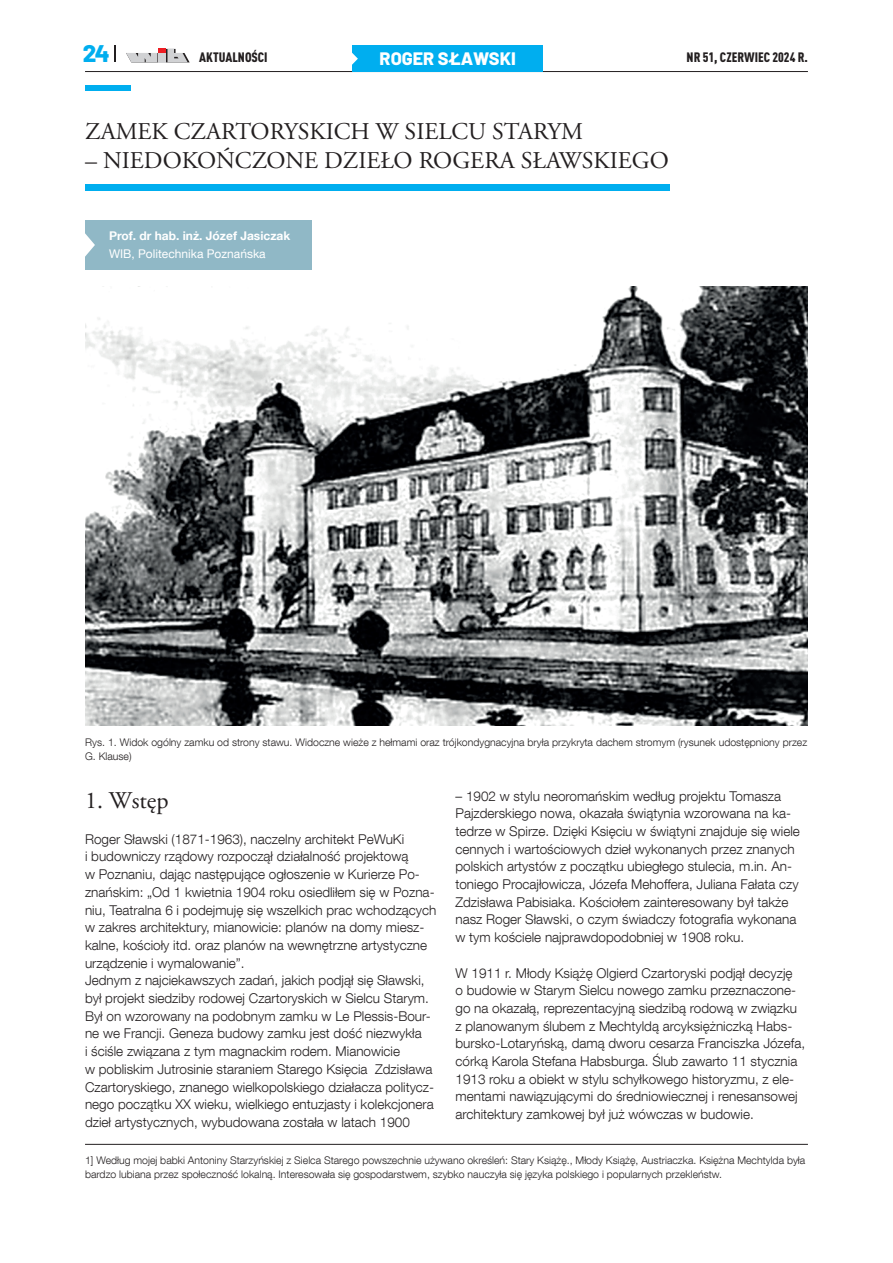
<style>
.page{position:relative;width:893px;height:1263px;background:#fff}
.page>*{position:absolute;margin:0;border:0;box-sizing:border-box;transform-origin:0 0}
.t1{font:24px "Adobe Garamond Pro";color:#231f20}
.t2{font:800 24px "Barlow";color:#00aeef}
.t3{font:800 18px "Barlow";color:#fff}
.t4{font:300 13.5px/17.7px "Helvetica Neue LT Com";color:#231f20}
.t5{font:900 condensed 13.5px "DIN Pro";color:#231f20}
.t6{font:700 12px "Helvetica Neue LT Com";color:#fff}
.t7{font:12px "Helvetica Neue LT Com";color:#fff}
.t8{font:300 10.5px/13.5px "Helvetica Neue LT Com";color:#231f20}
</style>
<div class="page">
<svg style="left:126px;top:49px;width:64px;height:13px"></svg>
<svg style="left:114px;top:45px;width:1px;height:17px"></svg>
<hr style="left:85px;top:71px;width:723px;height:1px;background:#231f20">
<div style="left:352px;top:45px;width:191px;height:27px;background:#00aeef"></div>
<svg style="left:352px;top:52px;width:6px;height:13px"></svg>
<div style="left:85px;top:85px;width:45px;height:6px;background:#00aeef"></div>
<div style="left:85px;top:184px;width:585px;height:7px;background:#00aeef"></div>
<div style="left:85px;top:220px;width:226px;height:50px;background:#90b8c6"></div>
<svg style="left:85px;top:233px;width:10px;height:24px"></svg>
<img style="left:85px;top:287px;width:723px;height:438px">
<hr style="left:85px;top:1144px;width:723px;height:1px;background:#231f20">
<h1 class="t2" style="left:83px;top:36px;width:28px">24</h1>
<p class="t5" style="left:199px;top:47px;width:70px">AKTUALNOŚCI</p>
<h2 class="t3" style="left:380px;top:45px;width:138px">ROGER SŁAWSKI</h2>
<p class="t5" style="left:687px;top:47px;width:123px">NR 51, CZERWIEC 2024 R.</p>
<h1 class="t1" style="left:85px;top:117px;width:500px">ZAMEK CZARTORYSKICH W SIELCU STARYM</h1>
<h1 class="t1" style="left:85px;top:146px;width:585px">– NIEDOKOŃCZONE DZIEŁO ROGERA SŁAWSKIEGO</h1>
<p class="t6" style="left:109px;top:229px;width:183px">Prof. dr hab. inż. Józef Jasiczak</p>
<p class="t7" style="left:109px;top:246px;width:158px">WIB, Politechnika Poznańska</p>
<p class="t8" style="left:85px;top:735px;width:724px">Rys. 1. Widok ogólny zamku od strony stawu. Widoczne wieże z hełmami oraz trójkondygnacyjna bryła przykryta dachem stromym (rysunek udostępniony przez<br>G. Klause)</p>
<h1 class="t1" style="left:85px;top:786px;width:85px">1. Wstęp</h1>
<p class="t4" style="left:85px;top:830px;width:353px">Roger Sławski (1871-1963), naczelny architekt PeWuKi<br>i budowniczy rządowy rozpoczął działalność projektową<br>w Poznaniu, dając następujące ogłoszenie w Kurierze Po&shy;znańskim: „Od 1 kwietnia 1904 roku osiedliłem się w Pozna&shy;niu, Teatralna 6 i podejmuję się wszelkich prac wchodzących w zakres architektury, mianowicie: planów na domy miesz&shy;kalne, kościoły itd. oraz planów na wewnętrzne artystyczne urządzenie i wymalowanie”.<br>Jednym z najciekawszych zadań, jakich podjął się Sławski, był projekt siedziby rodowej Czartoryskich w Sielcu Starym.<br>Był on wzorowany na podobnym zamku w Le Plessis-Bour&shy;ne we Francji. Geneza budowy zamku jest dość niezwykła<br>i ściśle związana z tym magnackim rodem. Mianowicie<br>w pobliskim Jutrosinie staraniem Starego Księcia Zdzisława Czartoryskiego, znanego wielkopolskiego działacza politycz&shy;nego początku XX wieku, wielkiego entuzjasty i kolekcjonera dzieł artystycznych, wybudowana została w latach 1900</p>
<p class="t4" style="left:455px;top:787px;width:346px">– 1902 w stylu neoromańskim według projektu Tomasza Pajzderskiego nowa, okazała świątynia wzorowana na ka&shy;tedrze w Spirze. Dzięki Księciu w świątyni znajduje się wiele cennych i wartościowych dzieł wykonanych przez znanych polskich artystów z początku ubiegłego stulecia, m.in. An&shy;toniego Procajłowicza, Józefa Mehoffera, Juliana Fałata czy Zdzisława Pabisiaka. Kościołem zainteresowany był także nasz Roger Sławski, o czym świadczy fotografia wykonana w tym kościele najprawdopodobniej w 1908 roku.</p>
<p class="t4" style="left:455px;top:964px;width:351px">W 1911 r. Młody Książę Olgierd Czartoryski podjął decyzję<br>o budowie w Starym Sielcu nowego zamku przeznaczone&shy;go na okazałą, reprezentacyjną siedzibą rodową w związku z planowanym ślubem z Mechtyldą arcyksiężniczką Habs&shy;bursko-Lotaryńską, damą dworu cesarza Franciszka Józefa, córką Karola Stefana Habsburga. Ślub zawarto 11 stycznia 1913 roku a obiekt w stylu schyłkowego historyzmu, z ele&shy;mentami nawiązującymi do średniowiecznej i renesansowej architektury zamkowej był już wówczas w budowie.</p>
<p class="t8" style="left:85px;top:1154px;width:722px">1] Według mojej babki Antoniny Starzyńskiej z Sielca Starego powszechnie używano określeń: Stary Książę., Młody Książę, Austriaczka. Księżna Mechtylda była bardzo lubiana przez społeczność lokalną. Interesowała się gospodarstwem, szybko nauczyła się języka polskiego i popularnych przekleństw.</p>
</div>
